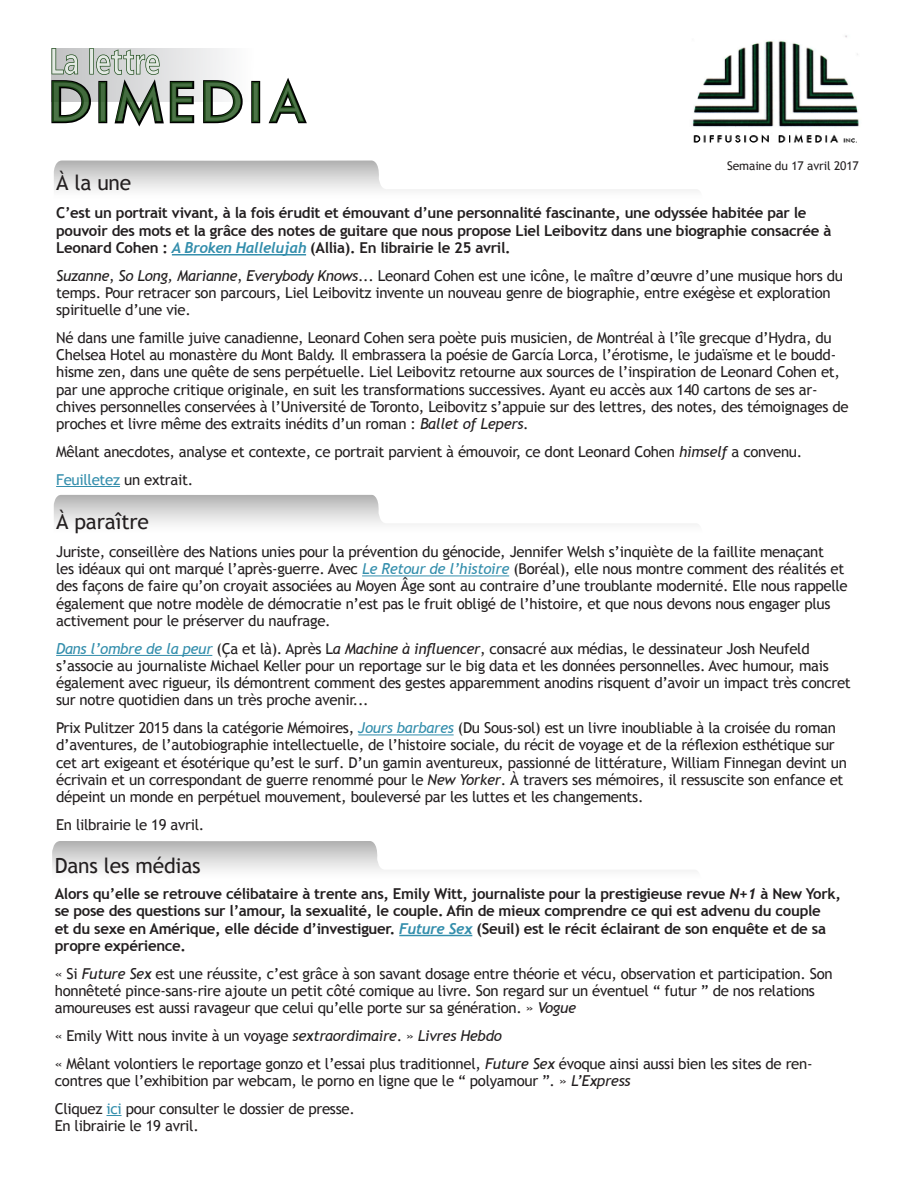
<style>
.page{position:relative;width:908px;height:1188px;background:#fff}
.page>*{position:absolute;margin:0;border:0;box-sizing:border-box;transform-origin:0 0}
.Titre{font:21px "Trebuchet MS";letter-spacing:-.01em;color:#231f20}
.Texte{font:15px/17.2px "Trebuchet MS";letter-spacing:-.02em;color:#231f20}
.Texte-2{font:700 15px/17.2px "Trebuchet MS";letter-spacing:-.02em;color:#231f20}
.Texte-3{font:15px "Trebuchet MS";letter-spacing:-.02em;color:#338eac}
.t1{font:12px "Trebuchet MS";letter-spacing:-.01em;color:#231f20}
.s1{font-family:"Trebuchet";font-style:italic;color:#338eac}
.s2{font-style:italic}
.s3{color:#231f20}
.s4{font-style:italic;color:#338eac}
.s5{font-family:"Trebuchet";font-style:italic}
.s6{color:#338eac}
</style>
<div class="page">
<svg style="left:54px;top:161px;width:645px;height:30px"></svg>
<svg style="left:54px;top:495px;width:644px;height:30px"></svg>
<img style="left:692px;top:35px;width:167px;height:108px">
<svg style="left:164px;top:48px;width:97px;height:53px"></svg>
<svg style="left:251px;top:81px;width:9px;height:42px"></svg>
<svg style="left:170px;top:81px;width:24px;height:42px"></svg>
<svg style="left:203px;top:80px;width:39px;height:43px"></svg>
<svg style="left:252px;top:82px;width:6px;height:40px"></svg>
<svg style="left:268px;top:78px;width:39px;height:45px"></svg>
<svg style="left:51px;top:48px;width:113px;height:78px;background:#a1aca1"></svg>
<hr style="left:172px;top:254px;width:134px;height:1px;background:#338eac">
<hr style="left:56px;top:486px;width:64px;height:1px;background:#338eac">
<hr style="left:362px;top:575px;width:147px;height:1px;background:#338eac">
<hr style="left:56px;top:655px;width:156px;height:1px;background:#338eac">
<hr style="left:358px;top:734px;width:95px;height:1px;background:#338eac">
<svg style="left:52px;top:841px;width:644px;height:30px"></svg>
<hr style="left:399px;top:935px;width:73px;height:1px;background:#338eac">
<svg style="left:106px;top:1115px;width:15px;height:1px"></svg>
<p class="Titre" style="left:56px;top:170px;width:77px">À la une</p>
<p class="t1" style="left:727px;top:159px;width:133px">Semaine du 17 avril 2017</p>
<p class="Texte-2" style="left:56px;top:204px;width:776px">C’est un portrait vivant, à la fois érudit et émouvant d’une personnalité fascinante, une odyssée habitée par le pouvoir des mots et la grâce des notes de guitare que nous propose Liel Leibovitz dans une biographie consacrée à<br>Leonard Cohen : <span class="s1">A Broken Hallelujah</span> (Allia). En librairie le 25 avril.</p>
<p class="Texte" style="left:56px;top:267px;width:788px"><span class="s2">Suzanne</span>, <span class="s2">So Long, Marianne</span>, <span class="s2">Everybody Knows</span>... Leonard Cohen est une icône, le maître d’œuvre d’une musique hors du temps. Pour retracer son parcours, Liel Leibovitz invente un nouveau genre de biographie, entre exégèse et exploration spirituelle d’une vie.</p>
<p class="Texte" style="left:56px;top:329px;width:794px">Né dans une famille juive canadienne, Leonard Cohen sera poète puis musicien, de Montréal à l’île grecque d’Hydra, du Chelsea Hotel au monastère du Mont Baldy. Il embrassera la poésie de García Lorca, l’érotisme, le judaïsme et le boudd&shy;hisme zen, dans une quête de sens perpétuelle. Liel Leibovitz retourne aux sources de l’inspiration de Leonard Cohen et, par une approche critique originale, en suit les transformations successives. Ayant eu accès aux 140 cartons de ses ar&shy;chives personnelles conservées à l’Université de Toronto, Leibovitz s’appuie sur des lettres, des notes, des témoignages de proches et livre même des extraits inédits d’un roman : <span class="s2">Ballet of Lepers</span>.</p>
<p class="Texte" style="left:56px;top:443px;width:747px">Mêlant anecdotes, analyse et contexte, ce portrait parvient à émouvoir, ce dont Leonard Cohen <span class="s2">himself</span> a convenu.</p>
<p class="Texte-3" style="left:56px;top:470px;width:138px">Feuilletez <span class="s3">un extrait.</span></p>
<p class="Titre" style="left:56px;top:509px;width:94px">À paraître</p>
<p class="Texte" style="left:56px;top:543px;width:793px">Juriste, conseillère des Nations unies pour la prévention du génocide, Jennifer Welsh s’inquiète de la faillite menaçant<br>les idéaux qui ont marqué l’après-guerre. Avec <span class="s4">Le Retour de l’histoire</span> (Boréal), elle nous montre comment des réalités et des façons de faire qu’on croyait associées au Moyen Âge sont au contraire d’une troublante modernité. Elle nous rappelle également que notre modèle de démocratie n’est pas le fruit obligé de l’histoire, et que nous devons nous engager plus activement pour le préserver du naufrage.</p>
<p class="Texte" style="left:56px;top:640px;width:796px"><span class="s4">Dans l’ombre de la peur</span> (Ça et là). Après L<span class="s2">a Machine à influencer</span>, consacré aux médias, le dessinateur Josh Neufeld s’associe au journaliste Michael Keller pour un reportage sur le big data et les données personnelles. Avec humour, mais également avec rigueur, ils démontrent comment des gestes apparemment anodins risquent d’avoir un impact très concret sur notre quotidien dans un très proche avenir...</p>
<p class="Texte" style="left:56px;top:719px;width:792px">Prix Pulitzer 2015 dans la catégorie Mémoires, <span class="s4">Jours barbares</span> (Du Sous-sol) est un livre inoubliable à la croisée du roman d’aventures, de l’autobiographie intellectuelle, de l’histoire sociale, du récit de voyage et de la réflexion esthétique sur cet art exigeant et ésotérique qu’est le surf. D’un gamin aventureux, passionné de littérature, William Finnegan devint un écrivain et un correspondant de guerre renommé pour le <span class="s2">New Yorker</span>. À travers ses mémoires, il ressuscite son enfance et dépeint un monde en perpétuel mouvement, bouleversé par les luttes et les changements.</p>
<p class="Texte" style="left:56px;top:816px;width:150px">En lilbrairie le 19 avril.</p>
<p class="Titre" style="left:55px;top:853px;width:147px">Dans les médias</p>
<p class="Texte-2" style="left:55px;top:885px;width:787px">Alors qu’elle se retrouve célibataire à trente ans, Emily Witt, journaliste pour la prestigieuse revue <span class="s5">N+1</span> à New York, se pose des questions sur l’amour, la sexualité, le couple. Afin de mieux comprendre ce qui est advenu du couple<br>et du sexe en Amérique, elle décide d’investiguer. <span class="s1">Future Sex</span> (Seuil) est le récit éclairant de son enquête et de sa propre expérience.</p>
<p class="Texte" style="left:55px;top:965px;width:779px">« Si <span class="s2">Future Sex</span> est une réussite, c’est grâce à son savant dosage entre théorie et vécu, observation et participation. Son honnêteté pince-sans-rire ajoute un petit côté comique au livre. Son regard sur un éventuel “ futur ” de nos relations amoureuses est aussi ravageur que celui qu’elle porte sur sa génération. » <span class="s2">Vogue</span></p>
<p class="Texte" style="left:55px;top:1027px;width:448px">« Emily Witt nous invite à un voyage <span class="s2">sextraordimaire</span>. » <span class="s2">Livres Hebdo</span></p>
<p class="Texte" style="left:55px;top:1055px;width:759px">« Mêlant volontiers le reportage gonzo et l’essai plus traditionnel, <span class="s2">Future Sex</span> évoque ainsi aussi bien les sites de ren&shy;contres que l’exhibition par webcam, le porno en ligne que le “ polyamour ”. » <span class="s2">L’Express</span></p>
<p class="Texte" style="left:55px;top:1100px;width:301px">Cliquez <span class="s6">ici</span> pour consulter le dossier de presse.</p>
<p class="Texte" style="left:55px;top:1117px;width:145px">En librairie le 19 avril.</p>
</div>
